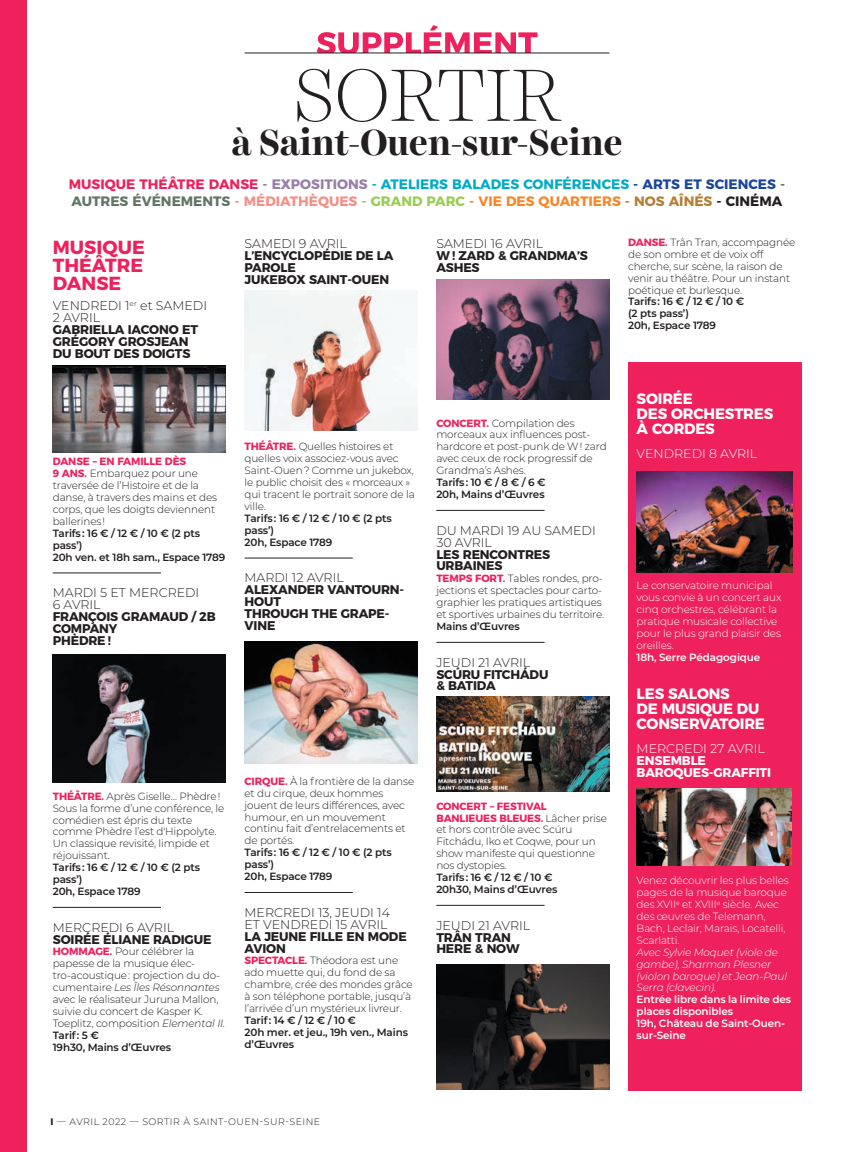
<style>
.page{position:relative;width:854px;height:1152px;background:#fff}
.page>*{position:absolute;margin:0;border:0;box-sizing:border-box;transform-origin:0 0}
.t1{font:100 75px "Harriet Display";color:#231f20}
.t2{font:700 36.75px "Harriet Display";color:#231f20}
.t3{font:700 18.9px/18px "Montserrat";color:#ee215c;text-align:justify}
.t4{font:700 15px/15px "Montserrat";letter-spacing:-.01em;color:#fff}
.t5{font:700 13.65px/17px "Montserrat";color:#00abc5}
.t6{font:700 12.6px/11.9px "Montserrat";letter-spacing:-.01em;color:#231f20}
.t7{font:300 12.6px/11.9px "Montserrat";color:#231f20}
.t8{font:300 12.6px "Montserrat";color:#fff}
.t9{font:700 12.6px/11.9px "Montserrat";letter-spacing:-.01em;color:#fff}
.t10{font:300 10.5px/11.9px "Montserrat";letter-spacing:-.01em;color:#231f20}
.t11{font:600 10.5px/11.9px "Montserrat";letter-spacing:-.01em;color:#231f20}
.t12{font:300 10.5px/11.9px "Montserrat";letter-spacing:-.01em;color:#fff}
.t13{font:600 10.5px/11.9px "Montserrat";letter-spacing:-.01em;color:#fff}
.t14{font:italic 300 10.5px/11.9px "Montserrat";letter-spacing:-.01em;color:#fff}
.t15{font:300 9.45px "Montserrat";letter-spacing:.05em;color:#231f20}
.s1{color:#ee215c}
.s2{color:#987caa}
.s3{color:#1a459c}
.s4{color:#617567}
.s5{color:#f48f86}
.s6{color:#99cc52}
.s7{color:#f5872a}
.s8{color:#b47e34}
.s9{color:#231f20}
.s10{font-weight:700;color:#ee215c}
.s11{font-style:italic}
.s12{font-weight:600}
.s13{font-weight:700}
</style>
<div class="page">
<div style="left:628px;top:362px;width:173px;height:728px;background:#ee215c"></div>
<hr style="left:53px;top:572px;width:108px;height:1px;background:#231f20">
<hr style="left:53px;top:907px;width:108px;height:1px;background:#231f20">
<img style="left:53px;top:365px;width:173px;height:87px">
<img style="left:53px;top:654px;width:173px;height:128px">
<hr style="left:245px;top:557px;width:108px;height:1px;background:#231f20">
<hr style="left:245px;top:892px;width:108px;height:1px;background:#231f20">
<img style="left:245px;top:290px;width:173px;height:140px">
<img style="left:245px;top:642px;width:173px;height:122px">
<hr style="left:436px;top:510px;width:109px;height:1px;background:#231f20">
<hr style="left:436px;top:642px;width:109px;height:1px;background:#231f20">
<hr style="left:436px;top:905px;width:109px;height:1px;background:#231f20">
<img style="left:436px;top:280px;width:173px;height:120px">
<img style="left:436px;top:696px;width:173px;height:95px">
<img style="left:436px;top:964px;width:173px;height:125px">
<img style="left:637px;top:471px;width:156px;height:102px">
<img style="left:637px;top:789px;width:155px;height:76px">
<svg style="left:316px;top:25px;width:221px;height:28px"></svg>
<div style="left:0;top:0;width:27px;height:1152px;background:#ee215c"></div>
<hr style="left:245px;top:53px;width:364px;height:1px;background:#231f20">
<h1 class="t1" style="left:293px;top:42px;width:270px">SORTIR</h1>
<h2 class="t2" style="left:231px;top:116px;width:393px">à Saint-Ouen-sur-Seine</h2>
<h3 class="t5" style="left:69px;top:174px;width:718px"><span class="s1">MUSIQUE THÉÂTRE DANSE</span> <span class="s2">- EXPOSITIONS</span> - ATELIERS BALADES CONFÉRENCES <span class="s3">- ARTS ET SCIENCES</span> <span class="s4">-<br>AUTRES ÉVÉNEMENTS</span> <span class="s5">- MÉDIATHÈQUES</span> <span class="s6">- GRAND PARC</span> <span class="s7">- VIE DES QUARTIERS</span> <span class="s8">- NOS AÎNÉS</span> <span class="s9">- CINÉMA</span></h3>
<h3 class="t3" style="left:53px;top:237px;width:94px">MUSIQUE THÉÂTRE DANSE</h3>
<p class="t7" style="left:53px;top:300px;width:156px">VENDREDI 1<sup>er</sup> et SAMEDI<br>2 AVRIL</p>
<p class="t6" style="left:53px;top:323px;width:147px">GABRIELLA IACONO ET<br>GRÉGORY GROSJEAN<br>DU BOUT DES DOIGTS</p>
<p class="t7" style="left:245px;top:237px;width:104px">SAMEDI 9 AVRIL</p>
<p class="t6" style="left:245px;top:248px;width:150px">L’ENCYCLOPÉDIE DE LA<br>PAROLE<br>JUKEBOX SAINT-OUEN</p>
<p class="t7" style="left:436px;top:237px;width:108px">SAMEDI 16 AVRIL</p>
<p class="t6" style="left:436px;top:248px;width:153px">W ! ZARD &amp; GRANDMA’S<br>ASHES</p>
<p class="t10" style="left:53px;top:455px;width:166px"><span class="s10">DANSE – EN FAMILLE DÈS<br>9 ANS.</span> Embarquez pour une traversée de l’Histoire et de la danse, à travers des mains et des corps, que les doigts deviennent ballerines !</p>
<p class="t11" style="left:53px;top:526px;width:174px">Tarifs : 16 € / 12 € / 10 € (2 pts pass’)<br>20h ven. et 18h sam., Espace 1789</p>
<p class="t7" style="left:53px;top:586px;width:148px">MARDI 5 ET MERCREDI<br>6 AVRIL</p>
<p class="t6" style="left:53px;top:609px;width:164px">FRANÇOIS GRAMAUD / 2B<br>COMPANY<br>PHÈDRE !</p>
<p class="t10" style="left:245px;top:440px;width:172px"><span class="s10">THÉÂTRE.</span> Quelles histoires et quelles voix associez-vous avec<br>Saint-Ouen ? Comme un jukebox, le public choisit des « morceaux » qui tracent le portrait sonore de la ville.</p>
<p class="t11" style="left:245px;top:512px;width:149px">Tarifs : 16 € / 12 € / 10 € (2 pts pass’)<br>20h, Espace 1789</p>
<p class="t7" style="left:245px;top:571px;width:101px">MARDI 12 AVRIL</p>
<p class="t6" style="left:245px;top:583px;width:161px">ALEXANDER VANTOURN-<br>HOUT<br>THROUGH THE GRAPE-<br>VINE</p>
<p class="t10" style="left:436px;top:416px;width:172px"><span class="s10">CONCERT.</span> Compilation des morceaux aux influences post&shy;hardcore et post-punk de W ! zard avec ceux de rock progressif de<br>Grandma’s Ashes.</p>
<p class="t11" style="left:436px;top:476px;width:111px">Tarifs : 10 € / 8 € / 6 €<br>20h, Mains d’Œuvres</p>
<p class="t7" style="left:436px;top:524px;width:161px">DU MARDI 19 AU SAMEDI<br>30 AVRIL</p>
<p class="t6" style="left:436px;top:547px;width:115px">LES RENCONTRES<br>URBAINES</p>
<p class="t10" style="left:436px;top:572px;width:169px"><span class="s10">TEMPS FORT.</span> Tables rondes, pro&shy;jections et spectacles pour carto&shy;graphier les pratiques artistiques et sportives urbaines du territoire.</p>
<p class="t11" style="left:436px;top:620px;width:85px">Mains d’Œuvres</p>
<p class="t7" style="left:436px;top:656px;width:95px">JEUDI 21 AVRIL</p>
<p class="t6" style="left:436px;top:667px;width:114px">SCÚRU FITCHÁDU &amp; BATIDA</p>
<p class="t10" style="left:53px;top:789px;width:173px"><span class="s10">THÉÂTRE.</span> Après Giselle… Phèdre !<br>Sous la forme d’une conférence, le comédien est épris du texte comme Phèdre l’est d'Hippolyte.<br>Un classique revisité, limpide et réjouissant.</p>
<p class="t11" style="left:53px;top:861px;width:149px">Tarifs : 16 € / 12 € / 10 € (2 pts pass’)<br>20h, Espace 1789</p>
<p class="t7" style="left:53px;top:920px;width:123px">MERCREDI 6 AVRIL</p>
<p class="t6" style="left:53px;top:932px;width:160px">SOIRÉE ÉLIANE RADIGUE</p>
<p class="t10" style="left:53px;top:945px;width:174px"><span class="s10">HOMMAGE.</span> Pour célébrer la papesse de la musique élec&shy;tro-acoustique : projection du do&shy;cumentaire <span class="s11">Les Îles Résonnantes </span>avec le réalisateur Juruna Mallon, suivie du concert de Kasper K.<br>Toeplitz, composition <span class="s11">Elemental II.<br></span><span class="s12">Tarif : 5 €<br>19h30, Mains d’Œuvres</span></p>
<p class="t10" style="left:245px;top:775px;width:171px"><span class="s10">CIRQUE.</span> À la frontière de la danse et du cirque, deux hommes jouent de leurs différences, avec humour, en un mouvement continu fait d’entrelacements et de portés.</p>
<p class="t11" style="left:245px;top:846px;width:149px">Tarifs : 16 € / 12 € / 10 € (2 pts pass’)<br>20h, Espace 1789</p>
<p class="t7" style="left:245px;top:906px;width:147px">MERCREDI 13, JEUDI 14<br>ET VENDREDI 15 AVRIL</p>
<p class="t6" style="left:245px;top:929px;width:164px">LA JEUNE FILLE EN MODE<br>AVION</p>
<p class="t10" style="left:245px;top:954px;width:170px"><span class="s10">SPECTACLE.</span> Théodora est une ado muette qui, du fond de sa chambre, crée des mondes grâce à son téléphone portable, jusqu’à l’arrivée d’un mystérieux livreur.</p>
<p class="t11" style="left:245px;top:1013px;width:165px">Tarif : 14 € / 12 € / 10 €<br>20h mer. et jeu., 19h ven., Mains d’Œuvres</p>
<p class="t10" style="left:436px;top:799px;width:172px"><span class="s10">CONCERT – FESTIVAL<br>BANLIEUES BLEUES.</span> Lâcher prise et hors contrôle avec Scúru<br>Fitchádu, Iko et Coqwe, pour un show manifeste qui questionne nos dystopies.</p>
<p class="t11" style="left:436px;top:871px;width:123px">Tarifs : 16 € / 12 € / 10 €<br>20h30, Mains d’Œuvres</p>
<p class="t7" style="left:436px;top:918px;width:95px">JEUDI 21 AVRIL</p>
<p class="t6" style="left:436px;top:930px;width:85px">TRÂN TRAN<br>HERE &amp; NOW</p>
<p class="t10" style="left:628px;top:236px;width:169px"><span class="s10">DANSE.</span> Trân Tran, accompagnée de son ombre et de voix off cherche, sur scène, la raison de venir au théâtre. Pour un instant poétique et burlesque.</p>
<p class="t11" style="left:628px;top:295px;width:118px">Tarifs : 16 € / 12 € / 10 € (2 pts pass’)<br>20h, Espace 1789</p>
<h3 class="t4" style="left:637px;top:390px;width:138px">SOIRÉE<br>DES ORCHESTRES<br>À CORDES</h3>
<p class="t8" style="left:637px;top:445px;width:122px">VENDREDI 8 AVRIL</p>
<p class="t12" style="left:637px;top:579px;width:146px">Le conservatoire municipal vous convie à un concert aux cinq orchestres, célébrant la pratique musicale collective pour le plus grand plaisir des oreilles.</p>
<p class="t13" style="left:637px;top:650px;width:125px">18h, Serre Pédagogique</p>
<h3 class="t4" style="left:637px;top:685px;width:130px">LES SALONS<br>DE MUSIQUE DU<br>CONSERVATOIRE</h3>
<p class="t8" style="left:637px;top:740px;width:130px">MERCREDI 27 AVRIL</p>
<p class="t9" style="left:637px;top:753px;width:136px">ENSEMBLE<br>BAROQUES-GRAFFITI</p>
<p class="t12" style="left:637px;top:874px;width:154px">Venez découvrir les plus belles pages de la musique baroque des XVII<sup>e</sup> et XVIII<sup>e</sup> siècle. Avec des œuvres de Telemann,<br>Bach, Leclair, Marais, Locatelli,<br>Scarlatti.</p>
<p class="t14" style="left:637px;top:945px;width:152px">Avec Sylvie Moquet (viole de gambe), Sharman Plesner (violon baroque) et Jean-Paul<br>Serra (clavecin).</p>
<p class="t13" style="left:637px;top:993px;width:156px">Entrée libre dans la limite des places disponibles<br>19h, Château de Saint-Ouen&shy;sur-Seine</p>
<p class="t15" style="left:50px;top:1114px;width:271px"><span class="s13">I</span> — AVRIL 2022 — SORTIR À SAINT-OUEN-SUR-SEINE</p>
</div>
